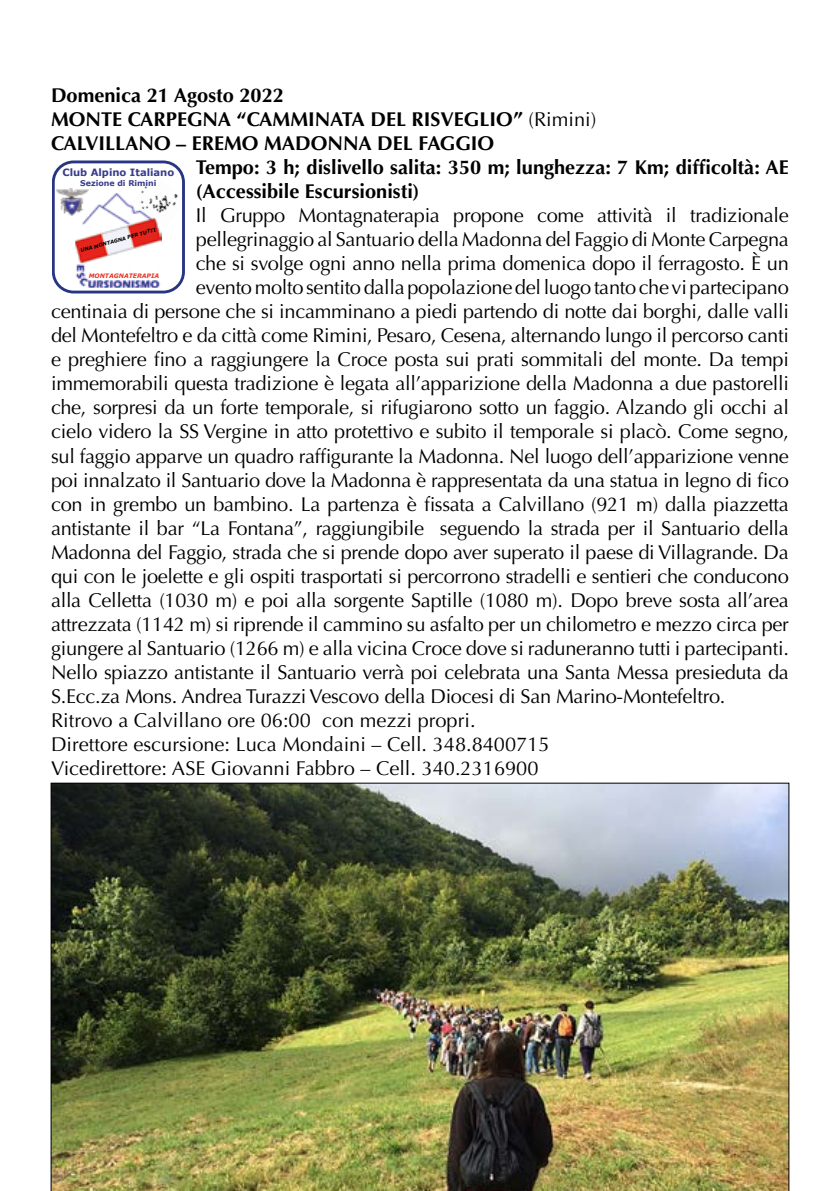
<style>
.page{position:relative;width:840px;height:1191px;background:#fff}
.page>*{position:absolute;margin:0;border:0;box-sizing:border-box;transform-origin:0 0}
.t1{font:20px "Optima";letter-spacing:-.015em;color:#000}
.t2{font:700 20px "Optima";color:#000}
.t3{font:700 10px "Verdana";color:#393d8c}
.t4{font:700 7.8px "Verdana";color:#393d8c}
.t5{font:italic 700 6px "Verdana";color:#e73527}
.t6{font:italic 700 5px "Verdana";color:#000}
.s1{font-weight:400}
</style>
<div class="page">
<img style="left:51px;top:782px;width:738px;height:409px">
<svg style="left:52px;top:161px;width:132px;height:132px"></svg>
<img style="left:75px;top:193px;width:86px;height:95px">
<img style="left:133px;top:175px;width:51px;height:52px">
<img style="left:56px;top:188px;width:32px;height:27px">
<div style="left:52px;top:161px;width:132px;height:132px;border:3px solid #283583;border-radius:20px"></div>
<p class="t2" style="left:51px;top:84px;width:234px">Domenica 21 Agosto 2022</p>
<p class="t2" style="left:51px;top:108px;width:546px">MONTE CARPEGNA “CAMMINATA DEL RISVEGLIO” <span class="s1">(Rimini)</span></p>
<p class="t2" style="left:51px;top:132px;width:444px">CALVILLANO – EREMO MADONNA DEL FAGGIO</p>
<p class="t2" style="left:196px;top:156px;width:594px">Tempo: 3 h; dislivello salita: 350 m; lunghezza: 7 Km; difficoltà: AE</p>
<p class="t2" style="left:196px;top:180px;width:225px">(Accessibile Escursionisti)</p>
<p class="t1" style="left:196px;top:204px;width:594px">Il Gruppo Montagnaterapia propone come attività il tradizionale</p>
<p class="t1" style="left:196px;top:228px;width:594px">pellegrinaggio al Santuario della Madonna del Faggio di Monte Carpegna</p>
<p class="t1" style="left:196px;top:252px;width:594px">che si svolge ogni anno nella prima domenica dopo il ferragosto. È un</p>
<p class="t1" style="left:196px;top:276px;width:594px">evento molto sentito dalla popolazione del luogo tanto che vi partecipano</p>
<p class="t1" style="left:51px;top:300px;width:739px">centinaia di persone che si incamminano a piedi partendo di notte dai borghi, dalle valli</p>
<p class="t1" style="left:51px;top:324px;width:739px">del Montefeltro e da città come Rimini, Pesaro, Cesena, alternando lungo il percorso canti</p>
<p class="t1" style="left:51px;top:348px;width:739px">e preghiere fino a raggiungere la Croce posta sui prati sommitali del monte. Da tempi</p>
<p class="t1" style="left:51px;top:372px;width:739px">immemorabili questa tradizione è legata all’apparizione della Madonna a due pastorelli</p>
<p class="t1" style="left:51px;top:396px;width:739px">che, sorpresi da un forte temporale, si rifugiarono sotto un faggio. Alzando gli occhi al</p>
<p class="t1" style="left:51px;top:420px;width:739px">cielo videro la SS Vergine in atto protettivo e subito il temporale si placò. Come segno,</p>
<p class="t1" style="left:51px;top:444px;width:739px">sul faggio apparve un quadro raffigurante la Madonna. Nel luogo dell’apparizione venne</p>
<p class="t1" style="left:51px;top:468px;width:739px">poi innalzato il Santuario dove la Madonna è rappresentata da una statua in legno di fico</p>
<p class="t1" style="left:51px;top:492px;width:739px">con in grembo un bambino. La partenza è fissata a Calvillano (921 m) dalla piazzetta</p>
<p class="t1" style="left:51px;top:516px;width:739px">antistante il bar “La Fontana”, raggiungibile seguendo la strada per il Santuario della</p>
<p class="t1" style="left:51px;top:540px;width:739px">Madonna del Faggio, strada che si prende dopo aver superato il paese di Villagrande. Da</p>
<p class="t1" style="left:51px;top:564px;width:739px">qui con le joelette e gli ospiti trasportati si percorrono stradelli e sentieri che conducono</p>
<p class="t1" style="left:51px;top:588px;width:739px">alla Celletta (1030 m) e poi alla sorgente Saptille (1080 m). Dopo breve sosta all’area</p>
<p class="t1" style="left:51px;top:612px;width:739px">attrezzata (1142 m) si riprende il cammino su asfalto per un chilometro e mezzo circa per</p>
<p class="t1" style="left:51px;top:636px;width:739px">giungere al Santuario (1266 m) e alla vicina Croce dove si raduneranno tutti i partecipanti.</p>
<p class="t1" style="left:51px;top:660px;width:739px">Nello spiazzo antistante il Santuario verrà poi celebrata una Santa Messa presieduta da</p>
<p class="t1" style="left:51px;top:684px;width:675px">S.Ecc.za Mons. Andrea Turazzi Vescovo della Diocesi di San Marino-Montefeltro.</p>
<p class="t1" style="left:51px;top:708px;width:426px">Ritrovo a Calvillano ore 06:00 con mezzi propri.</p>
<p class="t1" style="left:51px;top:732px;width:500px">Direttore escursione: Luca Mondaini – Cell. 348.8400715</p>
<p class="t1" style="left:51px;top:756px;width:488px">Vicedirettore: ASE Giovanni Fabbro – Cell. 340.2316900</p>
<p class="t3" style="left:62px;top:165px;width:113px">Club Alpino Italiano</p>
<p class="t4" style="left:80px;top:178px;width:78px">Sezione di Rimini</p>
<p class="t6" style="left:80px;top:247px;width:80px;rotate:-16deg">UNA MONTAGNA PER TUTTI</p>
<p class="t5" style="left:89px;top:271px;width:72px">MONTAGNATERAPIA</p>
</div>
